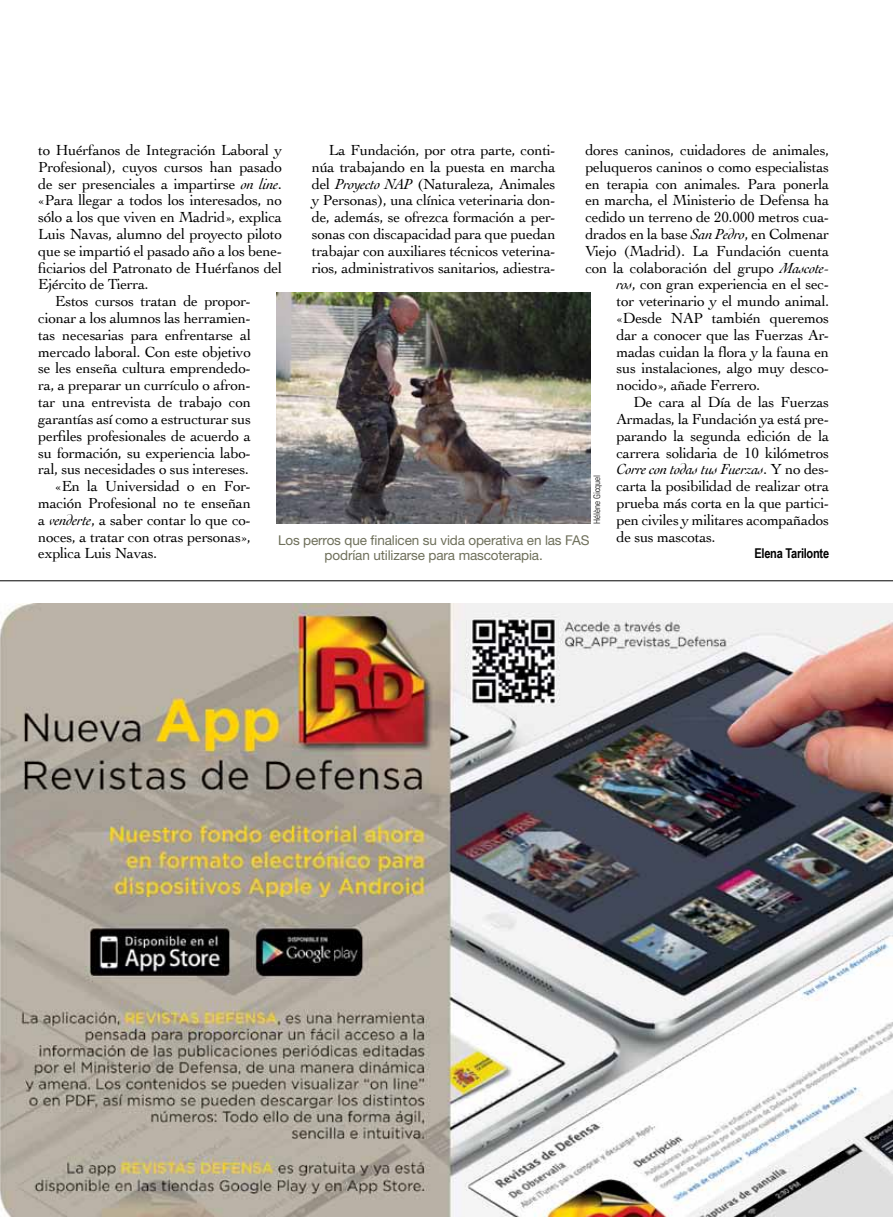
<style>
.page{position:relative;width:893px;height:1217px;background:#fff}
.page>*{position:absolute;margin:0;border:0;box-sizing:border-box;transform-origin:0 0}
.t1{font:15.3px/16.8px "Cochin";letter-spacing:-.02em;color:#000;text-align:justify}
.t2{font:italic 15.3px "Cochin";letter-spacing:-.02em;color:#000}
.t3{font:13.5px/15.8px "Helvetica Neue";letter-spacing:-.01em;color:#6e6f5a;text-align:center}
.t4{font:700 13.5px "Arial Narrow";letter-spacing:-.02em;color:#000}
.t5{font:300 condensed 9px "Univers";letter-spacing:-.005em;color:#000}
.s1{font-style:italic}
.s2{font-style:normal}
</style>
<div class="page">
<img style="left:276px;top:292px;width:315px;height:231px">
<hr style="left:0;top:580px;width:893px;height:1px;background:#000">
<img style="left:0;top:603px;width:893px;height:613px">
<p class="t1" style="left:312px;top:141px;width:245px;text-indent:17px">La Fundación, por otra parte, conti&shy;núa trabajando en la puesta en marcha del <span class="s1">Proyecto NAP</span> (Naturaleza, Animales y Personas), una clínica veterinaria don&shy;de, además, se ofrezca formación a per&shy;sonas con discapacidad para que puedan trabajar con auxiliares técnicos veterina&shy;rios, administrativos sanitarios, adiestra-</p>
<p class="t1" style="left:585px;top:141px;width:245px">dores caninos, cuidadores de animales,</p>
<p class="t1" style="left:38px;top:141px;width:245px">to Huérfanos de Integración Laboral y</p>
<p class="t1" style="left:38px;top:158px;width:245px">Profesional), cuyos cursos han pasado</p>
<p class="t1" style="left:38px;top:174px;width:245px">de ser presenciales a impartirse <span class="s1">on line</span>.</p>
<p class="t1" style="left:38px;top:191px;width:245px">«Para llegar a todos los interesados, no</p>
<p class="t1" style="left:38px;top:208px;width:245px">sólo a los que viven en Madrid», explica</p>
<p class="t1" style="left:38px;top:225px;width:245px">Luis Navas, alumno del proyecto piloto</p>
<p class="t1" style="left:38px;top:242px;width:245px">que se impartió el pasado año a los bene-</p>
<p class="t1" style="left:38px;top:258px;width:245px">ficiarios del Patronato de Huérfanos del</p>
<p class="t1" style="left:38px;top:275px;width:112px">Ejército de Tierra.</p>
<p class="t1" style="left:55px;top:292px;width:197px">Estos cursos tratan de propor-</p>
<p class="t1" style="left:38px;top:309px;width:214px">cionar a los alumnos las herramien-</p>
<p class="t1" style="left:38px;top:326px;width:214px">tas necesarias para enfrentarse al</p>
<p class="t1" style="left:38px;top:342px;width:214px">mercado laboral. Con este objetivo</p>
<p class="t1" style="left:38px;top:359px;width:214px">se les enseña cultura emprendedo-</p>
<p class="t1" style="left:38px;top:376px;width:214px">ra, a preparar un currículo o afron-</p>
<p class="t1" style="left:38px;top:393px;width:214px">tar una entrevista de trabajo con</p>
<p class="t1" style="left:38px;top:410px;width:214px">garantías así como a estructurar sus</p>
<p class="t1" style="left:38px;top:426px;width:214px">perfiles profesionales de acuerdo a</p>
<p class="t1" style="left:38px;top:443px;width:214px">su formación, su experiencia labo-</p>
<p class="t1" style="left:38px;top:460px;width:212px">ral, sus necesidades o sus intereses.</p>
<p class="t1" style="left:55px;top:477px;width:197px">«En la Universidad o en For-</p>
<p class="t1" style="left:38px;top:494px;width:214px">mación Profesional no te enseñan</p>
<p class="t1" style="left:38px;top:510px;width:214px">a <span class="s1">venderte</span>, a saber contar lo que co-</p>
<p class="t1" style="left:38px;top:527px;width:214px">noces, a tratar con otras personas»,</p>
<p class="t1" style="left:38px;top:544px;width:121px">explica Luis Navas.</p>
<p class="t1" style="left:585px;top:158px;width:245px">peluqueros caninos o como especialistas</p>
<p class="t1" style="left:585px;top:174px;width:245px">en terapia con animales. Para ponerla</p>
<p class="t1" style="left:585px;top:191px;width:245px">en marcha, el Ministerio de Defensa ha</p>
<p class="t1" style="left:585px;top:208px;width:245px">cedido un terreno de 20.000 metros cua-</p>
<p class="t1" style="left:585px;top:225px;width:245px">drados en la base <span class="s1">San Pedro</span>, en Colmenar</p>
<p class="t1" style="left:585px;top:242px;width:245px">Viejo (Madrid). La Fundación cuenta</p>
<p class="t1" style="left:585px;top:258px;width:245px">con la colaboración del grupo <span class="s1">Mascote-</span></p>
<p class="t1" style="left:616px;top:275px;width:214px"><span class="s1">ros</span>, con gran experiencia en el sec-</p>
<p class="t1" style="left:616px;top:292px;width:214px">tor veterinario y el mundo animal.</p>
<p class="t1" style="left:616px;top:309px;width:214px">«Desde NAP también queremos</p>
<p class="t1" style="left:616px;top:326px;width:214px">dar a conocer que las Fuerzas Ar-</p>
<p class="t1" style="left:616px;top:342px;width:214px">madas cuidan la flora y la fauna en</p>
<p class="t1" style="left:616px;top:359px;width:214px">sus instalaciones, algo muy desco-</p>
<p class="t1" style="left:616px;top:376px;width:145px">nocido», añade Ferrero.</p>
<p class="t1" style="left:633px;top:393px;width:197px">De cara al Día de las Fuerzas</p>
<p class="t1" style="left:616px;top:410px;width:214px">Armadas, la Fundación ya está pre-</p>
<p class="t1" style="left:616px;top:426px;width:214px">parando la segunda edición de la</p>
<p class="t1" style="left:616px;top:443px;width:214px">carrera solidaria de 10 kilómetros</p>
<p class="t2" style="left:616px;top:459px;width:214px">Corre con todas tus Fuerzas<span class="s2">. Y no des-</span></p>
<p class="t1" style="left:616px;top:477px;width:214px">carta la posibilidad de realizar otra</p>
<p class="t1" style="left:616px;top:494px;width:214px">prueba más corta en la que partici-</p>
<p class="t1" style="left:616px;top:510px;width:214px">pen civiles y militares acompañados</p>
<p class="t1" style="left:616px;top:527px;width:101px">de sus mascotas.</p>
<p class="t4" style="left:754px;top:543px;width:76px">Elena Tarilonte</p>
<p class="t5" style="left:591px;top:523px;width:50px;rotate:-90deg">Hélène Gicquel</p>
<p class="t3" style="left:278px;top:531px;width:313px">Los perros que finalicen su vida operativa en las FAS podrían utilizarse para mascoterapia.</p>
</div>
